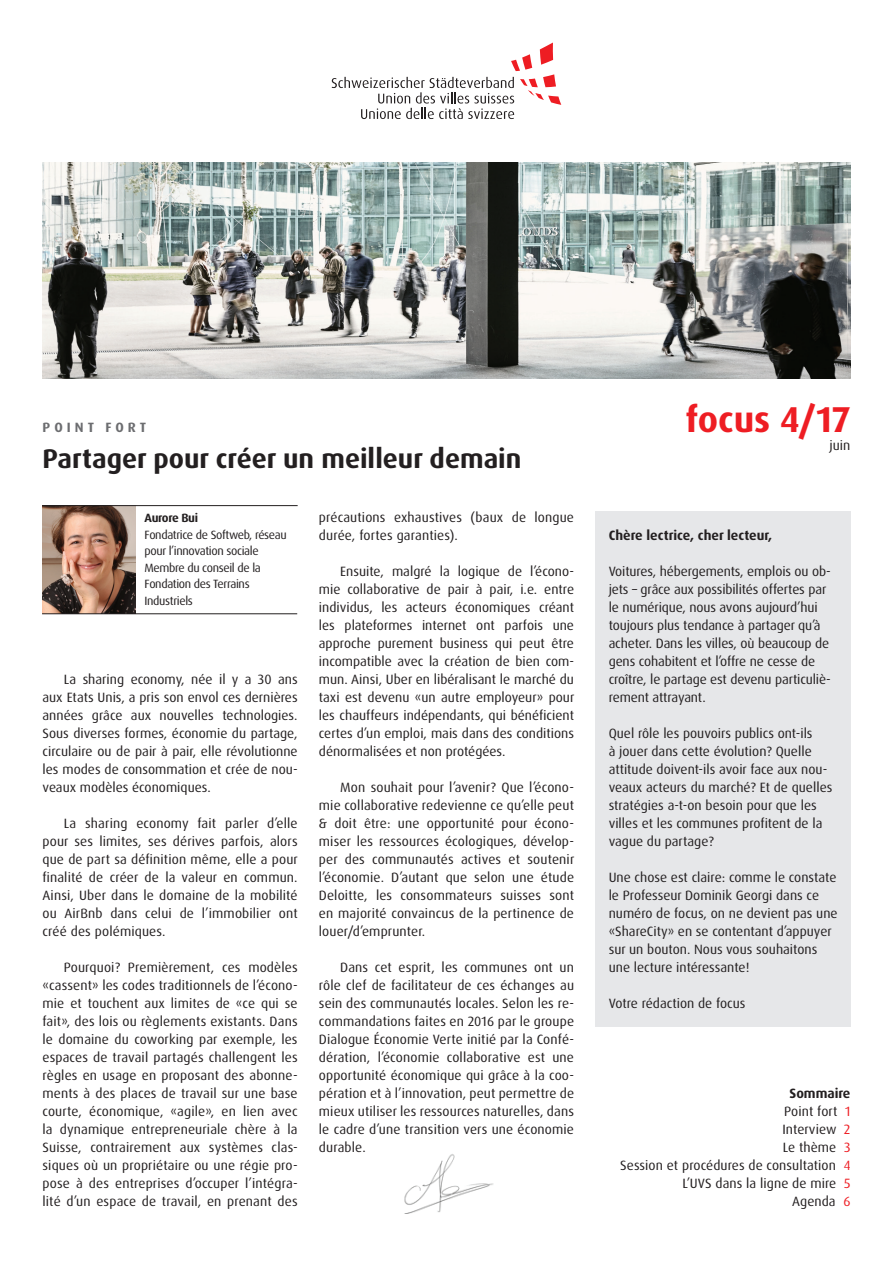
<style>
.page{position:relative;width:893px;height:1263px;background:#fff}
.page>*{position:absolute;margin:0;border:0;box-sizing:border-box;transform-origin:0 0}
.t1{font:700 36px "Dax OT";color:#ee1d23}
.t2{font:700 27px "Dax OT";color:#231f20}
.t3{font:13.5px/18px "Dax OT";color:#231f20;text-align:justify}
.t4{font:700 13.5px "Dax OT";color:#231f20}
.t5{font:700 13.5px "Dax OT";letter-spacing:.3em;color:#6c6d70}
.t6{font:12px/16.5px "Dax OT";letter-spacing:-.03em;color:#231f20}
.t7{font:700 12px "Dax OT";letter-spacing:-.03em;color:#231f20}
.s1{font-weight:700}
.s2{color:#ee1d23}
</style>
<div class="page">
<div style="left:595px;top:511px;width:255px;height:515px;background:#e6e7e9"></div>
<svg style="left:332px;top:43px;width:229px;height:76px"></svg>
<img style="left:42px;top:506px;width:94px;height:107px">
<hr style="left:42px;top:613px;width:255px;height:1px;background:#231f20">
<hr style="left:43px;top:505px;width:255px;height:1px;background:#231f20">
<img style="left:43px;top:162px;width:807px;height:216px">
<img style="left:404px;top:1154px;width:90px;height:59px">
<p class="t5" style="left:43px;top:419px;width:105px">POINT FORT</p>
<h2 class="t2" style="left:43px;top:441px;width:480px">Partager pour créer un meilleur demain</h2>
<p class="t7" style="left:145px;top:510px;width:55px">Aurore Bui</p>
<p class="t6" style="left:145px;top:526px;width:144px">Fondatrice de Softweb, réseau pour l’innovation sociale<br>Membre du conseil de la<br>Fondation des Terrains<br>Industriels</p>
<p class="t3" style="left:43px;top:670px;width:257px;text-indent:21px">La sharing economy, née il y a 30 ans aux Etats Unis, a pris son envol ces dernières années grâce aux nouvelles technologies.<br>Sous diverses formes, économie du partage, circulaire ou de pair à pair, elle révolutionne les modes de consommation et crée de nou&shy;veaux modèles économiques.</p>
<p class="t3" style="left:43px;top:814px;width:257px;text-indent:21px">La sharing economy fait parler d’elle pour ses limites, ses dérives parfois, alors que de part sa définition même, elle a pour finalité de créer de la valeur en commun.<br>Ainsi, Uber dans le domaine de la mobilité ou AirBnb dans celui de l’immobilier ont créé des polémiques.</p>
<p class="t3" style="left:43px;top:958px;width:257px;text-indent:21px">Pourquoi? Premièrement, ces modèles «cassent» les codes traditionnels de l’écono&shy;mie et touchent aux limites de «ce qui se fait», des lois ou règlements existants. Dans le domaine du coworking par exemple, les espaces de travail partagés challengent les règles en usage en proposant des abonne&shy;ments à des places de travail sur une base courte, économique, «agile», en lien avec la dynamique entrepreneuriale chère à la Suisse, contrairement aux systèmes clas&shy;siques où un propriétaire ou une régie pro&shy;pose à des entreprises d’occuper l’intégra&shy;lité d’un espace de travail, en prenant des</p>
<p class="t3" style="left:319px;top:508px;width:257px">précautions exhaustives (baux de longue durée, fortes garanties).</p>
<p class="t3" style="left:319px;top:562px;width:257px;text-indent:21px">Ensuite, malgré la logique de l’écono&shy;mie collaborative de pair à pair, i.e. entre individus, les acteurs économiques créant les plateformes internet ont parfois une approche purement business qui peut être incompatible avec la création de bien com&shy;mun. Ainsi, Uber en libéralisant le marché du taxi est devenu «un autre employeur» pour les chauffeurs indépendants, qui bénéficient certes d’un emploi, mais dans des conditions dénormalisées et non protégées.</p>
<p class="t3" style="left:319px;top:778px;width:257px;text-indent:21px">Mon souhait pour l’avenir? Que l’écono&shy;mie collaborative redevienne ce qu’elle peut &amp; doit être: une opportunité pour écono&shy;miser les ressources écologiques, dévelop&shy;per des communautés actives et soutenir l’économie. D’autant que selon une étude Deloitte, les consommateurs suisses sont en majorité convaincus de la pertinence de louer/d’emprunter.</p>
<p class="t3" style="left:319px;top:958px;width:257px;text-indent:21px">Dans cet esprit, les communes ont un rôle clef de facilitateur de ces échanges au sein des communautés locales. Selon les re&shy;commandations faites en 2016 par le groupe Dialogue Économie Verte initié par la Confé&shy;dération, l’économie collaborative est une opportunité économique qui grâce à la coo&shy;pération et à l’innovation, peut permettre de mieux utiliser les ressources naturelles, dans le cadre d’une transition vers une économie durable.</p>
<h1 class="t1" style="left:685px;top:396px;width:167px">focus 4/17</h1>
<p class="t3" style="left:830px;top:436px;width:22px">juin</p>
<p class="t4" style="left:609px;top:527px;width:165px">Chère lectrice, cher lecteur,</p>
<p class="t3" style="left:609px;top:562px;width:224px;text-align:left">Voitures, hébergements, emplois ou ob&shy;jets – grâce aux possibilités offertes par le numérique, nous avons aujourd’hui toujours plus tendance à partager qu’à acheter. Dans les villes, où beaucoup de gens cohabitent et l’offre ne cesse de croître, le partage est devenu particuliè&shy;rement attrayant.</p>
<p class="t3" style="left:609px;top:724px;width:225px;text-align:left">Quel rôle les pouvoirs publics ont-ils<br>à jouer dans cette évolution? Quelle attitude doivent-ils avoir face aux nou&shy;veaux acteurs du marché? Et de quelles stratégies a-t-on besoin pour que les villes et les communes profitent de la vague du partage?</p>
<p class="t3" style="left:609px;top:868px;width:230px;text-align:left">Une chose est claire: comme le constate le Professeur Dominik Georgi dans ce numéro de focus, on ne devient pas une «ShareCity» en se contentant d’appuyer sur un bouton. Nous vous souhaitons une lecture intéressante!</p>
<p class="t3" style="left:609px;top:994px;width:138px">Votre rédaction de focus</p>
<p class="t3" style="left:620px;top:1084px;width:232px;text-align:right"><span class="s1">Sommaire<br></span>Point fort <span class="s2">1<br></span>Interview <span class="s2">2<br></span>Le thème <span class="s2">3<br></span>Session et procédures de consultation <span class="s2">4<br></span>L’UVS dans la ligne de mire <span class="s2">5<br></span>Agenda <span class="s2">6</span></p>
</div>
